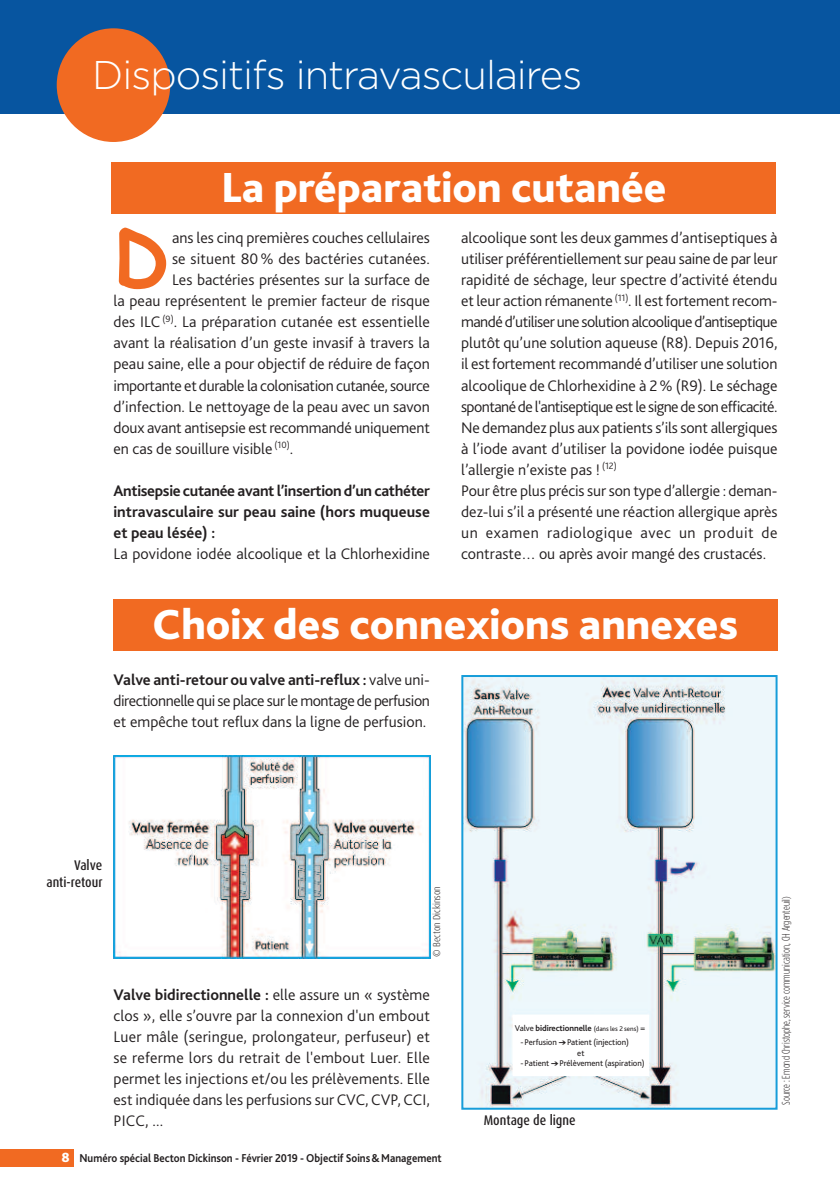
<style>
.page{position:relative;width:840px;height:1191px;background:#fff}
.page>*{position:absolute;margin:0;border:0;box-sizing:border-box;transform-origin:0 0}
.t1{font:700 76.2px "Comic Sans MS";color:#f16a22}
.t2{font:800 44px "Bliss 2";color:#fff}
.t3{font:300 40px "Gotham";letter-spacing:-.025em;color:#fff}
.t4{font:300 16px/21px "Bliss 2";color:#231f20;text-align:justify}
.t5{font:700 16px/21px "Bliss 2";color:#231f20;text-align:justify}
.t6{font:300 16px "Bliss 2";letter-spacing:-.025em;color:#231f20}
.t7{font:500 condensed 14px/17px "Dax OT";color:#231f20;text-align:right}
.t8{font:700 12px "Bliss 2";color:#231f20;scale:.9 1}
.t9{font:300 11px "Gotham Condensed";color:#231f20}
.t10{font:300 condensed 10px "Dax OT";color:#231f20}
.t11{font:8.6px/14.8px "Bliss 2";letter-spacing:-.01em;color:#231f20}
.s1{font-weight:700}
.s2{font-size:7px}
.s3{font-weight:800;font-size:14px;color:#fff}
</style>
<div class="page">
<div style="left:0;top:0;width:839px;height:113px;background:#0755a0"></div>
<div style="left:0;top:1149px;width:74px;height:17px;background:#f16a22"></div>
<img style="left:464px;top:678px;width:310px;height:428px">
<div style="left:461px;top:675px;width:316px;height:434px;border:2px solid #179dd9"></div>
<div style="left:111px;top:162px;width:664px;height:51px;background:#f16a22"></div>
<div style="left:113px;top:599px;width:664px;height:51px;background:#f16a22"></div>
<img style="left:114px;top:755px;width:316px;height:203px">
<div style="left:56px;top:28px;width:114px;height:114px;background:#f16a22;border-radius:50%"></div>
<div style="left:512px;top:1015px;width:136px;height:60px;background:#fff"></div>
<h3 class="t3" style="left:92px;top:61px;width:491px">Dispositifs intravasculaires</h3>
<h2 class="t2" style="left:221px;top:171px;width:446px">La préparation cutanée</h2>
<h1 class="t1" style="left:113px;top:214px;width:56px">D</h1>
<p class="t4" style="left:172px;top:229px;width:259px">ans les cinq premières couches cellulaires</p>
<p class="t4" style="left:172px;top:250px;width:259px">se situent 80% des bactéries cutanées.</p>
<p class="t4" style="left:172px;top:271px;width:259px">Les bactéries présentes sur la surface de</p>
<p class="t4" style="left:113px;top:292px;width:318px">la peau représentent le premier facteur de risque</p>
<p class="t4" style="left:113px;top:313px;width:318px">des ILC <sup>(9)</sup>. La préparation cutanée est essentielle</p>
<p class="t4" style="left:113px;top:334px;width:318px">avant la réalisation d’un geste invasif à travers la</p>
<p class="t4" style="left:113px;top:355px;width:318px">peau saine, elle a pour objectif de réduire de façon</p>
<p class="t6" style="left:113px;top:379px;width:318px">importante etdurable la colonisation cutanée, source</p>
<p class="t4" style="left:113px;top:397px;width:318px">d’infection. Le nettoyage de la peau avec un savon</p>
<p class="t4" style="left:113px;top:418px;width:318px">doux avant antisepsie est recommandé uniquement</p>
<p class="t4" style="left:113px;top:439px;width:181px">en cas de souillure visible <sup>(10)</sup>.</p>
<p class="t5" style="left:113px;top:481px;width:318px">Antisepsie cutanée avant l’insertiond’un cathéter intravasculaire sur peau saine (hors muqueuse et peau lésée) :</p>
<p class="t4" style="left:113px;top:544px;width:318px">La povidone iodée alcoolique et la Chlorhexidine</p>
<p class="t4" style="left:461px;top:229px;width:318px;text-align:left">alcoolique sont les deux gammes d’antiseptiques à utiliser préférentiellement sur peau saine de par leur rapidité de séchage, leur spectre d’activité étendu et leur action rémanente <sup>(11)</sup>. Il estfortement recom&shy;mandéd’utiliser une solution alcooliqued’antiseptique plutôt qu’une solution aqueuse (R8). Depuis 2016, il estfortement recommandé d’utiliser une solution alcoolique de Chlorhexidine à 2% (R9). Le séchage spontanéde l'antiseptique est le signede son efficacité.<br>Ne demandez plus aux patients s’ils sont allergiques à l’iode avant d’utiliser la povidone iodée puisque l’allergie n’existe pas ! <sup>(12)<br></sup>Pour être plus précis sur son type d’allergie : deman&shy;dez-lui s’il a présenté une réaction allergique après un examen radiologique avec un produit de contraste… ou après avoir mangé des crustacés.</p>
<h2 class="t2" style="left:152px;top:608px;width:587px">Choix des connexions annexes</h2>
<p class="t4" style="left:113px;top:670px;width:318px"><span class="s1">Valve anti-retour ou valve anti-reflux :</span> valve uni&shy;directionnellequi se place sur le montagede perfusion et empêche tout reflux dans la ligne de perfusion.</p>
<p class="t7" style="left:46px;top:857px;width:58px">Valve anti-retour</p>
<p class="t10" style="left:432px;top:957px;width:72px;rotate:-90deg">© Becton Dickinson</p>
<p class="t9" style="left:781px;top:1104px;width:210px;rotate:-90deg">Source : Emond Christophe, service communication, CH Argenteuil)</p>
<p class="t4" style="left:113px;top:985px;width:318px"><span class="s1">Valve bidirectionnelle :</span> elle assure un « système clos », elle s’ouvre par la connexion d'un embout Luer mâle (seringue, prolongateur, perfuseur) et se referme lors du retrait de l'embout Luer. Elle permet les injections et/ou les prélèvements. Elle est indiquée dans les perfusions sur CVC, CVP, CCI, PICC, ...</p>
<p class="t11" style="left:520px;top:1021px;width:126px;text-indent:-6px">Valve <span class="s1">bidirectionnelle</span> <span class="s2">(dans les 2 sens)</span> = -Perfusion ➔Patient (injection)</p>
<p class="t11" style="left:520px;top:1048px;width:125px;line-height:10.4px;text-align:center">et<br>-Patient ➔Prélèvement (aspiration)</p>
<p class="t7" style="left:483px;top:1113px;width:93px">Montage de ligne</p>
<p class="t8" style="left:61px;top:1153px;width:423px"><span class="s3">8</span> Numéro spécial Becton Dickinson - Février 2019 - Objectif Soins&amp;Management</p>
</div>
